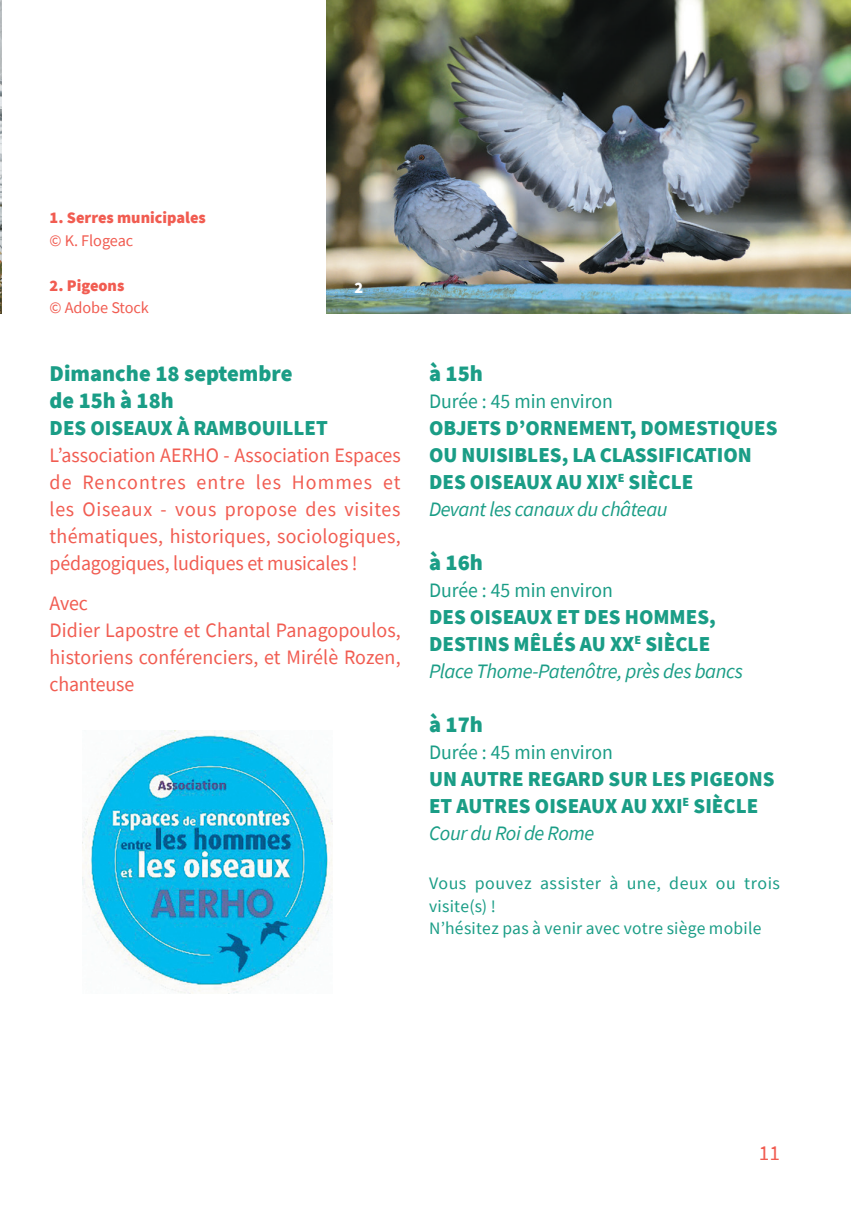
<style>
.page{position:relative;width:851px;height:1205px;background:#fff}
.page>*{position:absolute;margin:0;border:0;box-sizing:border-box;transform-origin:0 0}
.t1{font:900 22.5px/27px "Source Sans Pro";color:#1a9d86}
.t2{font:900 21.25px/27px "Source Sans Pro";color:#1a9d86}
.t3{font:21.25px "Source Sans Pro";color:#f15c51}
.t4{font:20.5px/27px "Source Sans Pro";letter-spacing:.005em;color:#f15c51;text-align:justify}
.t5{font:italic 20.5px "Source Sans Pro";letter-spacing:-.02em;color:#1a9d86}
.t6{font:20.5px "Source Sans Pro";color:#1a9d86;scale:.96 1}
.t7{font:17.5px/22.5px "Source Sans Pro";letter-spacing:.02em;color:#1a9d86}
.t8{font:900 16.25px "Source Sans Pro";color:#f15c51}
.t9{font:16.25px "Source Sans Pro";letter-spacing:-.005em;color:#f15c51}
.t10{font:900 16.25px "Source Sans Pro";color:#fff}
</style>
<div class="page">
<img style="left:0;top:0;width:2px;height:313px">
<img style="left:83px;top:731px;width:249px;height:262px">
<img style="left:326px;top:0;width:524px;height:313px">
<p class="t8" style="left:50px;top:207px;width:158px">1. Serres municipales</p>
<p class="t9" style="left:50px;top:230px;width:85px">© K. Flogeac</p>
<p class="t8" style="left:50px;top:274px;width:76px">2. Pigeons</p>
<p class="t9" style="left:50px;top:297px;width:101px">© Adobe Stock</p>
<p class="t10" style="left:354px;top:276px;width:10px">2</p>
<p class="t1" style="left:50px;top:359px;width:244px">Dimanche 18 septembre de 15h à 18h</p>
<p class="t2" style="left:50px;top:414px;width:280px">DES OISEAUX À RAMBOUILLET</p>
<p class="t4" style="left:50px;top:441px;width:352px">L’association AERHO - Association Espaces de Rencontres entre les Hommes et les Oiseaux - vous propose des visites thématiques, historiques, sociologiques, pédagogiques, ludiques et musicales !</p>
<p class="t4" style="left:50px;top:590px;width:352px;text-align:left">Avec<br>Didier Lapostre et Chantal Panagopoulos, historiens conférenciers, et Mirélè Rozen, chanteuse</p>
<p class="t1" style="left:429px;top:359px;width:55px">à 15h</p>
<p class="t6" style="left:429px;top:388px;width:193px">Durée : 45 min environ</p>
<p class="t2" style="left:429px;top:414px;width:350px">OBJETS D’ORNEMENT, DOMESTIQUES<br>OU NUISIBLES, LA CLASSIFICATION<br>DES OISEAUX AU XIX<sup>E</sup> SIÈCLE</p>
<p class="t5" style="left:429px;top:496px;width:240px">Devant les canaux du château</p>
<p class="t1" style="left:429px;top:548px;width:55px">à 16h</p>
<p class="t6" style="left:429px;top:577px;width:193px">Durée : 45 min environ</p>
<p class="t2" style="left:429px;top:603px;width:288px">DES OISEAUX ET DES HOMMES,<br>DESTINS MÊLÉS AU XX<sup>E</sup> SIÈCLE</p>
<p class="t5" style="left:429px;top:658px;width:315px">Place Thome-Patenôtre, près des bancs</p>
<p class="t1" style="left:429px;top:710px;width:55px">à 17h</p>
<p class="t6" style="left:429px;top:739px;width:193px">Durée : 45 min environ</p>
<p class="t2" style="left:429px;top:765px;width:347px">UN AUTRE REGARD SUR LES PIGEONS<br>ET AUTRES OISEAUX AU XXI<sup>E</sup> SIÈCLE</p>
<p class="t5" style="left:429px;top:820px;width:167px">Cour du Roi de Rome</p>
<p class="t7" style="left:429px;top:872px;width:352px">Vous pouvez assister à une, deux ou trois visite(s) !<br>N’hésitez pas à venir avec votre siège mobile</p>
<p class="t3" style="left:758px;top:1139px;width:23px">11</p>
</div>
